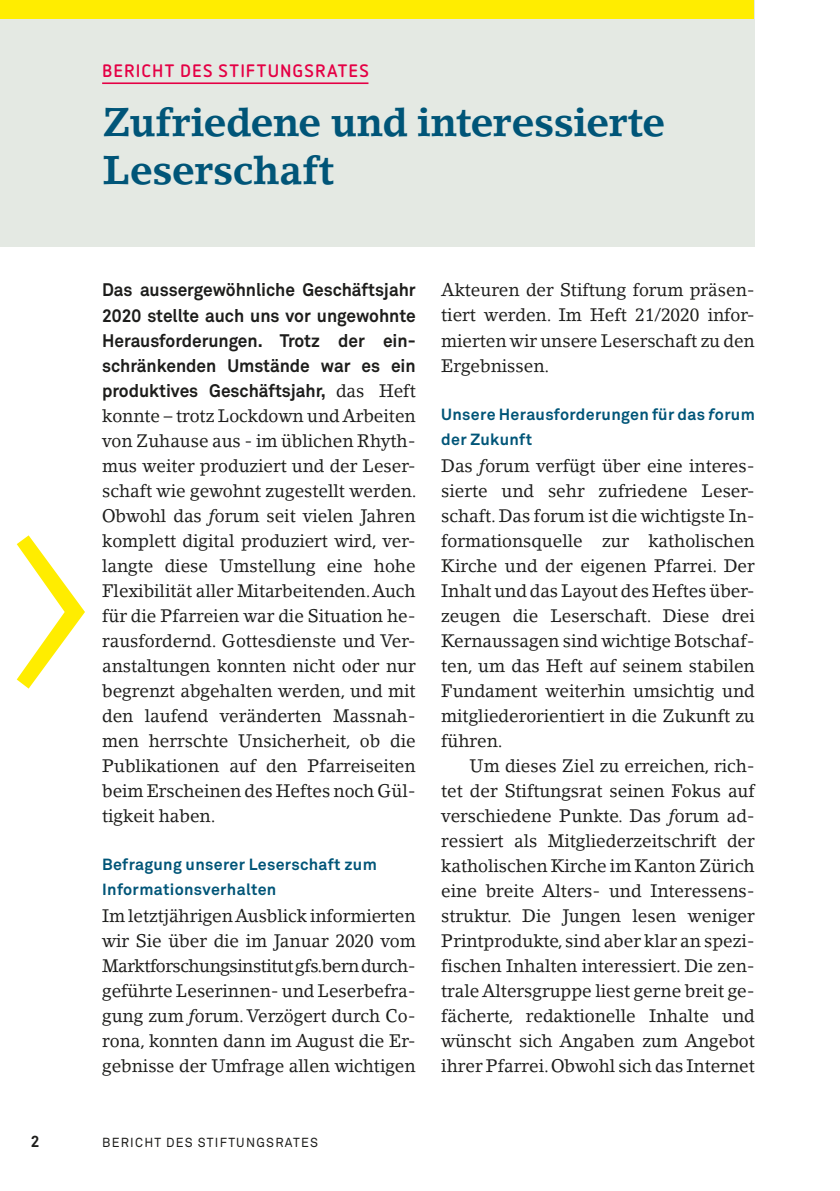
<style>
.page{position:relative;width:840px;height:1191px;background:#fff}
.page>*{position:absolute;margin:0;border:0;box-sizing:border-box;transform-origin:0 0}
.t1{font:700 40px/48px "Lino Letter";letter-spacing:-.015em;color:#005578}
.t2{font:18px/25px "Lino Letter";letter-spacing:-.005em;color:#1d1d1b;text-align:justify;scale:.96 1}
.t3{font:700 18px/25px "Akkurat Pro";letter-spacing:-.005em;color:#1d1d1b;text-align:justify;scale:.96 1}
.t4{font:700 18px "Netto OT";letter-spacing:.06em;color:#e50045}
.t5{font:700 16px/25px "Akkurat Pro";letter-spacing:.02em;color:#005578}
.t6{font:700 16px "Akkurat Pro";color:#1d1d1b;scale:.96 1}
.t7{font:13px "Akkurat Pro";letter-spacing:.1em;color:#1d1d1b;scale:.96 1}
.s1{font-family:"Lino Letter";font-weight:400}
.s2{font-style:italic}
</style>
<div class="page">
<div style="left:0;top:0;width:754px;height:246px;background:#e4e9e3"></div>
<hr style="left:102px;top:82px;width:266px;height:2px;background:#e50045">
<div style="left:0;top:0;width:753px;height:18px;background:#ffed00"></div>
<svg style="left:17px;top:535px;width:68px;height:153px"></svg>
<p class="t4" style="left:102px;top:59px;width:268px">BERICHT DES STIFTUNGSRATES</p>
<h1 class="t1" style="left:102px;top:98px;width:564px">Zufriedene und interessierte<br>Leserschaft</h1>
<p class="t3" style="left:102px;top:278px;width:328px">Das aussergewöhnliche Geschäftsjahr 2020 stellte auch uns vor ungewohnte Herausforderungen. Trotz der ein&shy;schränkenden Umstände war es ein produktives Geschäftsjahr, <span class="s1">das Heft</span></p>
<p class="t2" style="left:102px;top:403px;width:329px">konnte – trotz Lockdown und Arbeiten von Zuhause aus - im üblichen Rhyth&shy;mus weiter produziert und der Leser&shy;schaft wie gewohnt zugestellt werden.<br>Obwohl das <span class="s2">f</span>orum seit vielen Jahren komplett digital produziert wird, ver&shy;langte diese Umstellung eine hohe Flexibilität aller Mitarbeitenden. Auch für die Pfarreien war die Situation he&shy;rausfordernd. Gottesdienste und Ver&shy;anstaltungen konnten nicht oder nur begrenzt abgehalten werden, und mit den laufend veränderten Massnah&shy;men herrschte Unsicherheit, ob die Publikationen auf den Pfarreiseiten beim Erscheinen des Heftes noch Gül&shy;tigkeit haben.</p>
<p class="t5" style="left:102px;top:851px;width:276px">Befragung unserer Leserschaft zum<br>Informationsverhalten</p>
<p class="t2" style="left:102px;top:903px;width:328px">Im letztjährigen Ausblick informierten wir Sie über die im Januar 2020 vom Marktforschungsinstitut gfs.bern durch&shy;geführte Leserinnen- und Leserbefra&shy;gung zum <span class="s2">f</span>orum. Verzögert durch Co&shy;rona, konnten dann im August die Er&shy;gebnisse der Umfrage allen wichtigen</p>
<p class="t6" style="left:31px;top:1131px;width:11px">2</p>
<p class="t7" style="left:102px;top:1134px;width:226px">BERICHT DES STIFTUNGSRATES</p>
<p class="t2" style="left:441px;top:278px;width:328px">Akteuren der Stiftung forum präsen&shy;tiert werden. Im Heft 21/2020 infor&shy;mierten wir unsere Leserschaft zu den Ergebnissen.</p>
<p class="t5" style="left:441px;top:401px;width:315px">Unsere Herausforderungen für das <span class="s2">f</span>orum der Zukunft</p>
<p class="t2" style="left:441px;top:453px;width:328px">Das <span class="s2">f</span>orum verfügt über eine interes&shy;sierte und sehr zufriedene Leser&shy;schaft. Das forum ist die wichtigste In&shy;formationsquelle zur katholischen Kirche und der eigenen Pfarrei. Der Inhalt und das Layout des Heftes über&shy;zeugen die Leserschaft. Diese drei Kernaussagen sind wichtige Botschaf&shy;ten, um das Heft auf seinem stabilen Fundament weiterhin umsichtig und mitgliederorientiert in die Zukunft zu führen.</p>
<p class="t2" style="left:441px;top:753px;width:328px;text-indent:28px">Um dieses Ziel zu erreichen, rich&shy;tet der Stiftungsrat seinen Fokus auf verschiedene Punkte. Das <span class="s2">f</span>orum ad&shy;ressiert als Mitgliederzeitschrift der katholischen Kirche im Kanton Zürich eine breite Alters- und Interessens&shy;struktur. Die Jungen lesen weniger Printprodukte, sind aber klar an spezi&shy;fischen Inhalten interessiert. Die zen&shy;trale Altersgruppe liest gerne breit ge&shy;fächerte, redaktionelle Inhalte und wünscht sich Angaben zum Angebot ihrer Pfarrei. Obwohl sich das Internet</p>
</div>
